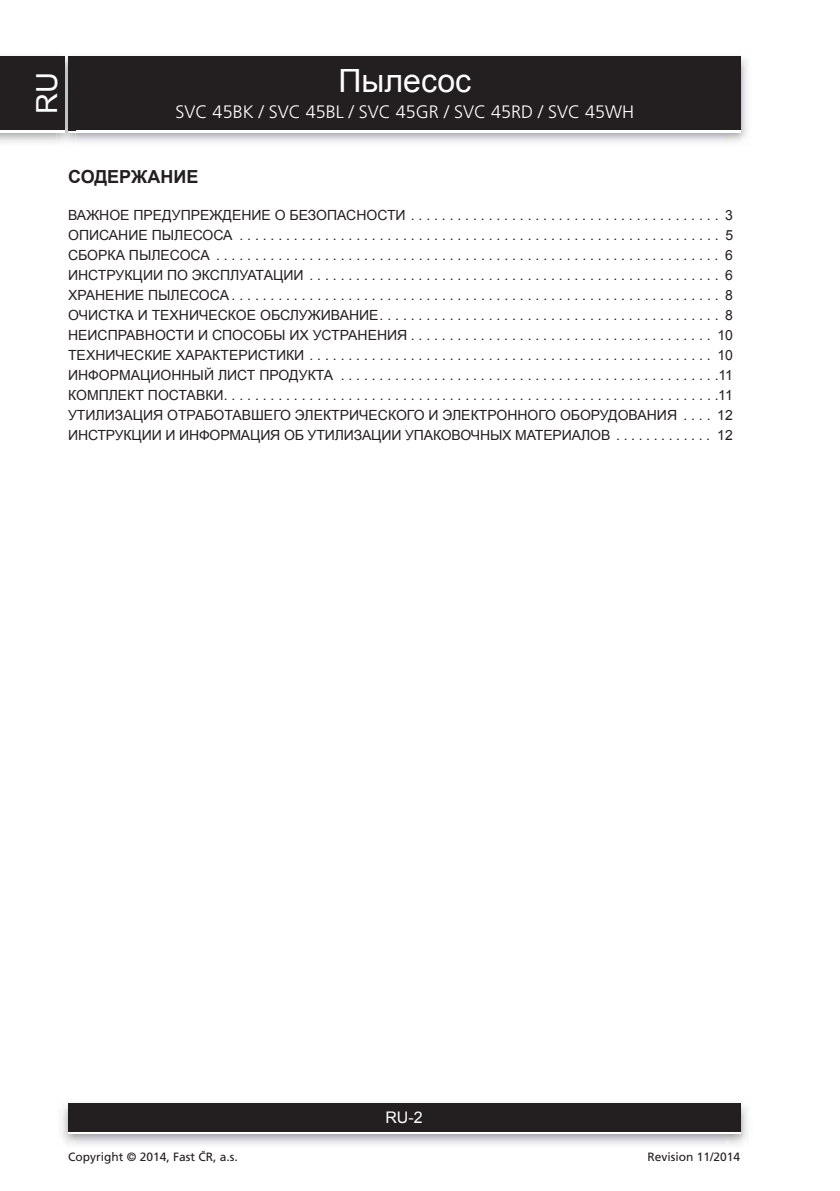
<style>
.page{position:relative;width:840px;height:1191px;background:#fff}
.page>*{position:absolute;margin:0;border:0;box-sizing:border-box;transform-origin:0 0}
.t1{font:32px "Arial";color:#fff}
.t2{font:29px "Arial";color:#fff}
.t3{font:300 18px "Frutiger CE";color:#fff}
.t4{font:700 18px "Arial";color:#231f20}
.t5{font:16px "Arial";color:#fff}
.t6{font:14px/20px "Arial";letter-spacing:-.01em;color:#231f20;text-align:justify}
.t7{font:12px "Frutiger CE";color:#231f20}
</style>
<div class="page">
<img style="left:0;top:56px;width:748px;height:87px">
<div style="left:68px;top:59px;width:672px;height:74px;background:#fff"></div>
<div style="left:68px;top:57px;width:672px;height:73px;background:#231f20"></div>
<img style="left:62px;top:1103px;width:686px;height:42px">
<div style="left:68px;top:1106px;width:672px;height:28px;background:linear-gradient(to right,#fff,#fff)"></div>
<div style="left:68px;top:1103px;width:672px;height:28px;background:#231f20"></div>
<img style="left:57px;top:56px;width:18px;height:87px">
<img style="left:68px;top:130px;width:7px;height:3px">
<svg style="left:68px;top:57px;width:7px;height:2px"></svg>
<img style="left:68px;top:59px;width:7px;height:71px">
<div style="left:0;top:59px;width:64px;height:74px;background:#fff"></div>
<div style="left:0;top:57px;width:64px;height:73px;background:#231f20"></div>
<h2 class="t2" style="left:31px;top:114px;width:43px;rotate:-90deg">RU</h2>
<h1 class="t1" style="left:338px;top:63px;width:134px">Пылесос</h1>
<p class="t3" style="left:175px;top:105px;width:460px">SVC 45BK / SVC 45BL / SVC 45GR / SVC 45RD / SVC 45WH</p>
<p class="t4" style="left:68px;top:167px;width:132px">СОДЕРЖАНИЕ</p>
<p class="t6" style="left:68px;top:205px;width:666px">ВАЖНОЕ ПРЕДУПРЕЖДЕНИЕ О БЕЗОПАСНОСТИ . . . . . . . . . . . . . . . . . . . . . . . . . . . . . . . . . . . . . . . . 3<br>ОПИСАНИЕ ПЫЛЕСОСА . . . . . . . . . . . . . . . . . . . . . . . . . . . . . . . . . . . . . . . . . . . . . . . . . . . . . . . . . . . . . . 5<br>СБОРКА ПЫЛЕСОСА . . . . . . . . . . . . . . . . . . . . . . . . . . . . . . . . . . . . . . . . . . . . . . . . . . . . . . . . . . . . . . . . . 6<br>ИНСТРУКЦИИ ПО ЭКСПЛУАТАЦИИ . . . . . . . . . . . . . . . . . . . . . . . . . . . . . . . . . . . . . . . . . . . . . . . . . . . . . 6<br>ХРАНЕНИЕ ПЫЛЕСОСА . . . . . . . . . . . . . . . . . . . . . . . . . . . . . . . . . . . . . . . . . . . . . . . . . . . . . . . . . . . . . . . 8<br>ОЧИСТКА И ТЕХНИЧЕСКОЕ ОБСЛУЖИВАНИЕ . . . . . . . . . . . . . . . . . . . . . . . . . . . . . . . . . . . . . . . . . . . . 8<br>НЕИСПРАВНОСТИ И СПОСОБЫ ИХ УСТРАНЕНИЯ . . . . . . . . . . . . . . . . . . . . . . . . . . . . . . . . . . . . . . . 10<br>ТЕХНИЧЕСКИЕ ХАРАКТЕРИСТИКИ . . . . . . . . . . . . . . . . . . . . . . . . . . . . . . . . . . . . . . . . . . . . . . . . . . . . 10<br>ИНФОРМАЦИОННЫЙ ЛИСТ ПРОДУКТА . . . . . . . . . . . . . . . . . . . . . . . . . . . . . . . . . . . . . . . . . . . . . . . . .11<br>КОМПЛЕКТ ПОСТАВКИ. . . . . . . . . . . . . . . . . . . . . . . . . . . . . . . . . . . . . . . . . . . . . . . . . . . . . . . . . . . . . . . .11<br>УТИЛИЗАЦИЯ ОТРАБОТАВШЕГО ЭЛЕКТРИЧЕСКОГО И ЭЛЕКТРОННОГО ОБОРУДОВАНИЯ . . . . 12<br>ИНСТРУКЦИИ И ИНФОРМАЦИЯ ОБ УТИЛИЗАЦИИ УПАКОВОЧНЫХ МАТЕРИАЛОВ . . . . . . . . . . . . . 12</p>
<p class="t5" style="left:385px;top:1108px;width:39px">RU-2</p>
<p class="t7" style="left:68px;top:1152px;width:171px">Copyright © 2014, Fast ČR, a.s.</p>
<p class="t7" style="left:647px;top:1152px;width:94px">Revision 11/2014</p>
</div>
